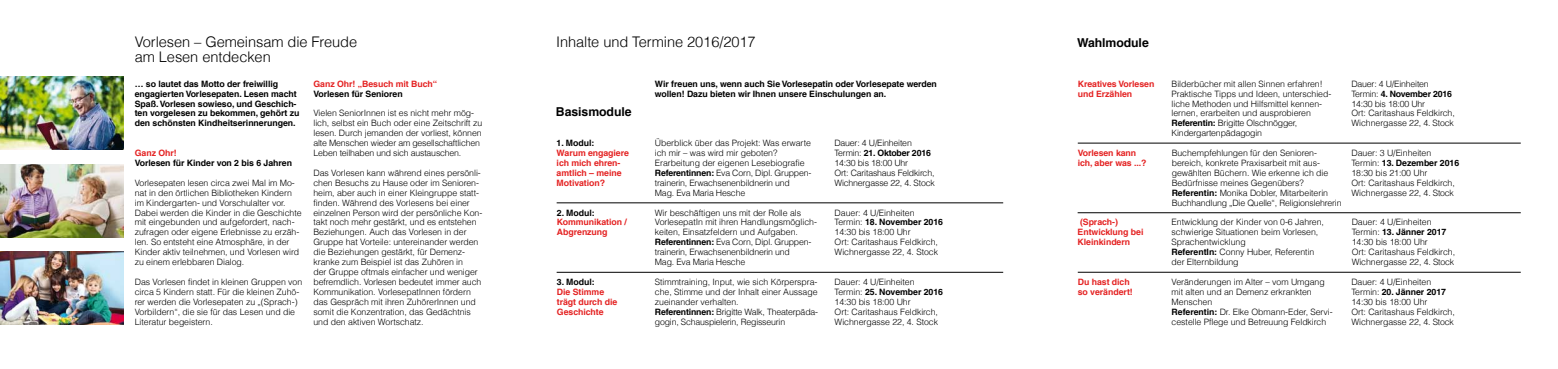
<style>
.page{position:relative;width:1558px;height:369px;background:#fff}
.page>*{position:absolute;margin:0;border:0;box-sizing:border-box;transform-origin:0 0}
.t1{font:300 14.61px/15.1px "Helvetica LT Com";letter-spacing:-.005em;color:#000}
.t2{font:700 12.25px "Helveticafor Caritas";letter-spacing:-.005em;color:#000}
.t3{font:300 8.75px/9.9px "Helveticafor Caritas";letter-spacing:-.005em;color:#000}
.t4{font:700 8.75px/9.9px "Helveticafor Caritas";letter-spacing:-.005em;color:#000}
.t5{font:700 8.75px/9.9px "Helveticafor Caritas";letter-spacing:-.005em;color:#e42222}
.s1{font-weight:700}
</style>
<div class="page">
<hr style="left:1078px;top:143px;width:442px;height:1px;background:#000">
<hr style="left:1077px;top:212px;width:443px;height:1px;background:#000">
<hr style="left:1078px;top:272px;width:442px;height:1px;background:#000">
<hr style="left:557px;top:202px;width:446px;height:1px;background:#000">
<hr style="left:557px;top:272px;width:446px;height:1px;background:#000">
<img style="left:0;top:164px;width:124px;height:73px">
<img style="left:0;top:77px;width:124px;height:73px">
<img style="left:0;top:251px;width:124px;height:73px">
<h1 class="t1" style="left:135px;top:34px;width:224px">Vorlesen – Gemeinsam die Freude am Lesen entdecken</h1>
<h1 class="t1" style="left:556px;top:34px;width:201px">Inhalte und Termine 2016/2017</h1>
<p class="t4" style="left:135px;top:79px;width:166px">… so lautet das Motto der freiwillig engagierten Vorlesepaten. Lesen macht Spaß. Vorlesen sowieso, und Geschich&shy;ten vorgelesen zu bekommen, gehört zu den schönsten Kindheitserinnerungen.</p>
<p class="t5" style="left:135px;top:148px;width:43px">Ganz Ohr!</p>
<p class="t4" style="left:135px;top:158px;width:159px">Vorlesen für Kinder von 2 bis 6 Jahren</p>
<p class="t3" style="left:135px;top:177px;width:168px">Vorlesepaten lesen circa zwei Mal im Mo&shy;nat in den örtlichen Bibliotheken Kindern im Kindergarten- und Vorschulalter vor.<br>Dabei werden die Kinder in die Geschichte mit eingebunden und aufgefordert, nach&shy;zufragen oder eigene Erlebnisse zu erzäh&shy;len. So entsteht eine Atmosphäre, in der Kinder aktiv teilnehmen, und Vorlesen wird zu einem erlebbaren Dialog.</p>
<p class="t3" style="left:135px;top:276px;width:169px">Das Vorlesen findet in kleinen Gruppen von circa 5 Kindern statt. Für die kleinen Zuhö&shy;rer werden die Vorlesepaten zu „(Sprach-)<br>Vorbildern“, die sie für das Lesen und die Literatur begeistern.</p>
<p class="t5" style="left:313px;top:79px;width:125px">Ganz Ohr! „Besuch mit Buch“</p>
<p class="t4" style="left:313px;top:88px;width:91px">Vorlesen für Senioren</p>
<p class="t3" style="left:313px;top:108px;width:170px">Vielen SeniorInnen ist es nicht mehr mög&shy;lich, selbst ein Buch oder eine Zeitschrift zu lesen. Durch jemanden der vorliest, können alte Menschen wieder am gesellschaftlichen Leben teilhaben und sich austauschen.</p>
<p class="t3" style="left:313px;top:167px;width:170px">Das Vorlesen kann während eines persönli&shy;chen Besuchs zu Hause oder im Senioren&shy;heim, aber auch in einer Kleingruppe statt&shy;finden. Während des Vorlesens bei einer einzelnen Person wird der persönliche Kon&shy;takt noch mehr gestärkt, und es entstehen Beziehungen. Auch das Vorlesen in der Gruppe hat Vorteile: untereinander werden die Beziehungen gestärkt, für Demenz&shy;kranke zum Beispiel ist das Zuhören in<br>der Gruppe oftmals einfacher und weniger befremdlich. Vorlesen bedeutet immer auch Kommunikation. VorlesepatInnen fördern das Gespräch mit ihren ZuhörerInnen und somit die Konzentration, das Gedächtnis und den aktiven Wortschatz.</p>
<h2 class="t2" style="left:556px;top:104px;width:77px">Basismodule</h2>
<p class="t4" style="left:557px;top:138px;width:39px">1. Modul:</p>
<p class="t5" style="left:557px;top:148px;width:74px">Warum engagiere ich mich ehren&shy;amtlich – meine<br>Motivation?</p>
<p class="t4" style="left:557px;top:207px;width:39px">2. Modul:</p>
<p class="t5" style="left:557px;top:217px;width:71px">Kommunikation /<br>Abgrenzung</p>
<p class="t4" style="left:557px;top:276px;width:39px">3. Modul:</p>
<p class="t5" style="left:557px;top:286px;width:62px">Die Stimme trägt durch die<br>Geschichte</p>
<p class="t4" style="left:655px;top:79px;width:283px">Wir freuen uns, wenn auch Sie Vorlesepatin oder Vorlesepate werden wollen! Dazu bieten wir Ihnen unsere Einschulungen an.</p>
<p class="t3" style="left:655px;top:138px;width:158px">Überblick über das Projekt: Was erwarte ich mir – was wird mir geboten?<br>Erarbeitung der eigenen Lesebiografie <span class="s1">Referentinnen:</span> Eva Corn, Dipl. Gruppen&shy;trainerin, Erwachsenenbildnerin und Mag. Eva Maria Hesche</p>
<p class="t3" style="left:655px;top:207px;width:163px">Wir beschäftigen uns mit der Rolle als VorlesepatIn mit ihren Handlungsmöglich&shy;keiten, Einsatzfeldern und Aufgaben.<br><span class="s1">Referentinnen:</span> Eva Corn, Dipl. Gruppen&shy;trainerin, Erwachsenenbildnerin und<br>Mag. Eva Maria Hesche</p>
<p class="t3" style="left:655px;top:276px;width:165px">Stimmtraining, Input, wie sich Körperspra&shy;che, Stimme und der Inhalt einer Aussage zueinander verhalten.<br><span class="s1">Referentinnen:</span> Brigitte Walk, Theaterpäda&shy;gogin, Schauspielerin, Regisseurin</p>
<p class="t3" style="left:834px;top:138px;width:102px">Dauer: 4 U/Einheiten<br>Termin: <span class="s1">21. Oktober 2016<br></span>14:30 bis 18:00 Uhr<br>Ort: Caritashaus Feldkirch,<br>Wichnergasse 22, 4. Stock</p>
<p class="t3" style="left:834px;top:207px;width:110px">Dauer: 4 U/Einheiten<br>Termin: <span class="s1">18. November 2016<br></span>14:30 bis 18:00 Uhr<br>Ort: Caritashaus Feldkirch,<br>Wichnergasse 22, 4. Stock</p>
<p class="t3" style="left:834px;top:276px;width:110px">Dauer: 4 U/Einheiten<br>Termin: <span class="s1">25. November 2016<br></span>14:30 bis 18:00 Uhr<br>Ort: Caritashaus Feldkirch,<br>Wichnergasse 22, 4. Stock</p>
<h2 class="t2" style="left:1077px;top:35px;width:73px">Wahlmodule</h2>
<p class="t5" style="left:1078px;top:79px;width:78px">Kreatives Vorlesen und Erzählen</p>
<p class="t3" style="left:1171px;top:78px;width:161px">Bilderbücher mit allen Sinnen erfahren!<br>Praktische Tipps und Ideen, unterschied&shy;liche Methoden und Hilfsmittel kennen&shy;lernen, erarbeiten und ausprobieren <span class="s1">Referentin:</span> Brigitte Olschnögger, Kindergartenpädagogin</p>
<p class="t3" style="left:1351px;top:78px;width:105px">Dauer: 4 U/Einheiten<br>Termin: <span class="s1">4. November 2016<br></span>14:30 bis 18:00 Uhr<br>Ort: Caritashaus Feldkirch,<br>Wichnergasse 22, 4. Stock</p>
<p class="t5" style="left:1078px;top:148px;width:70px">Vorlesen kann ich, aber was ...?</p>
<p class="t3" style="left:1171px;top:148px;width:171px">Buchempfehlungen für den Senioren&shy;bereich, konkrete Praxisarbeit mit aus&shy;gewählten Büchern. Wie erkenne ich die Bedürfnisse meines Gegenübers?<br><span class="s1">Referentin:</span> Monika Dobler, Mitarbeiterin Buchhandlung „Die Quelle“, Religionslehrerin</p>
<p class="t3" style="left:1351px;top:148px;width:109px">Dauer: 3 U/Einheiten<br>Termin: <span class="s1">13. Dezember 2016<br></span>18:30 bis 21:00 Uhr<br>Ort: Caritashaus Feldkirch,<br>Wichnergasse 22, 4. Stock</p>
<p class="t5" style="left:1077px;top:217px;width:67px">(Sprach-)<br>Entwicklung bei<br>Kleinkindern</p>
<p class="t3" style="left:1171px;top:217px;width:154px">Entwicklung der Kinder von 0-6 Jahren, schwierige Situationen beim Vorlesen,<br>Sprachentwicklung<br><span class="s1">ReferentIn:</span> Conny Huber, Referentin der Elternbildung</p>
<p class="t3" style="left:1351px;top:217px;width:105px">Dauer: 4 U/Einheiten<br>Termin: <span class="s1">13. Jänner 2017<br></span>14:30 bis 18:00 Uhr<br>Ort: Caritashaus Feldkirch,<br>Wichnergasse 22, 4. Stock</p>
<p class="t5" style="left:1078px;top:276px;width:57px">Du hast dich so verändert!</p>
<p class="t3" style="left:1171px;top:276px;width:162px">Veränderungen im Alter – vom Umgang mit alten und an Demenz erkrankten<br>Menschen<br><span class="s1">Referentin:</span> Dr. Elke Obmann-Eder, Servi&shy;cestelle Pflege und Betreuung Feldkirch</p>
<p class="t3" style="left:1351px;top:276px;width:105px">Dauer: 4 U/Einheiten<br>Termin: <span class="s1">20. Jänner 2017<br></span>14:30 bis 18:00 Uhr<br>Ort: Caritashaus Feldkirch,<br>Wichnergasse 22, 4. Stock</p>
</div>
